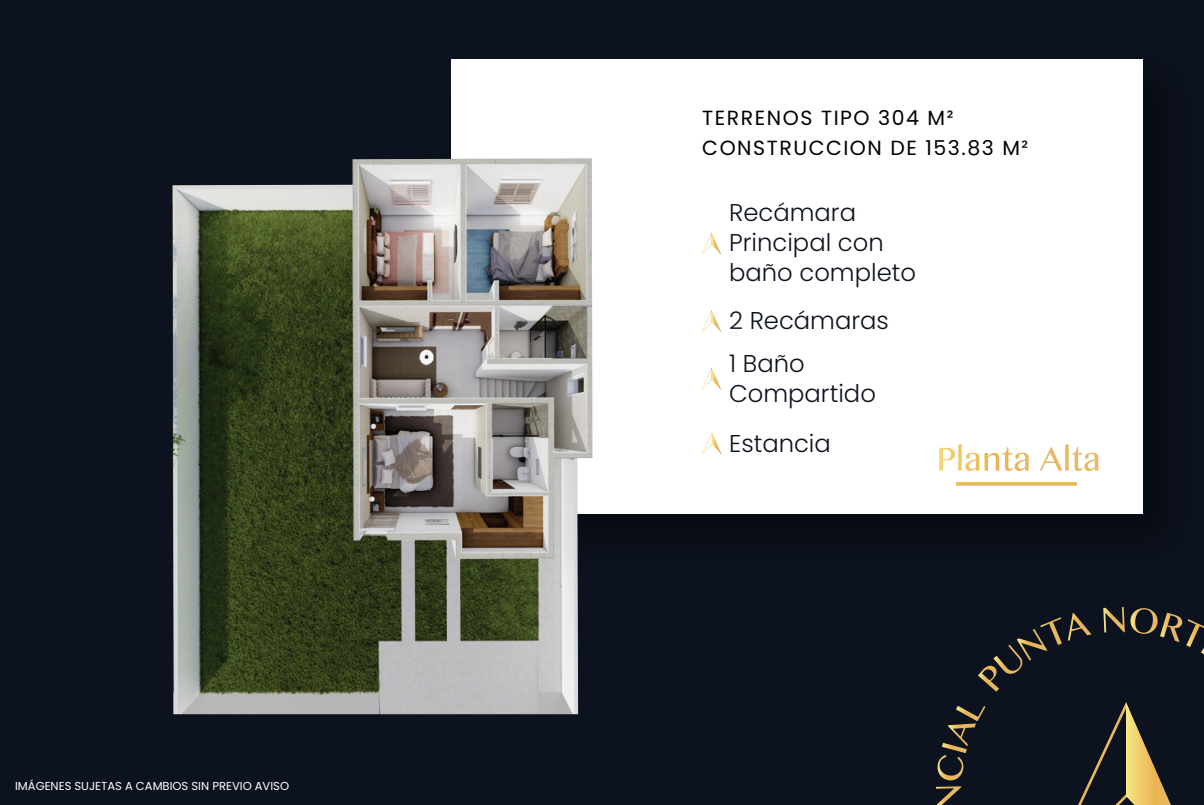
<style>
.page{position:relative;width:1204px;height:805px;background:#fff}
.page>*{position:absolute;margin:0;border:0;box-sizing:border-box;transform-origin:0 0}
.t1{font:300 24.3px/30px "Poppins";color:#0c121e}
.t2{font:20.4px "Poppins";letter-spacing:.075em;color:#000}
.t3{font:11.7px "Poppins";color:#fff}
</style>
<div class="page">
<div style="left:0;top:0;width:1203px;height:804px;background:#0c121e"></div>
<img style="left:451px;top:59px;width:699px;height:464px">
<div style="left:451px;top:60px;width:691px;height:453px;background:#fff"></div>
<img style="left:172px;top:158px;width:420px;height:555px">
<svg style="left:939px;top:444px;width:89px;height:26px"></svg>
<svg style="left:1040px;top:444px;width:58px;height:26px"></svg>
<hr style="left:956px;top:482px;width:120px;height:3px;background:#e7b963">
<svg style="left:701px;top:232px;width:20px;height:24px"></svg>
<svg style="left:701px;top:310px;width:20px;height:23px"></svg>
<svg style="left:701px;top:368px;width:20px;height:22px"></svg>
<svg style="left:701px;top:432px;width:20px;height:23px"></svg>
<svg style="left:978px;top:617px;width:83px;height:74px"></svg>
<svg style="left:1068px;top:613px;width:23px;height:27px"></svg>
<svg style="left:1103px;top:607px;width:21px;height:25px"></svg>
<svg style="left:1130px;top:608px;width:73px;height:46px"></svg>
<svg style="left:936px;top:706px;width:49px;height:98px"></svg>
<svg style="left:1078px;top:702px;width:92px;height:102px"></svg>
<p class="t3" style="left:15px;top:778px;width:275px">IMÁGENES SUJETAS A CAMBIOS SIN PREVIO AVISO</p>
<p class="t2" style="left:702px;top:106px;width:253px">TERRENOS TIPO 304 M²</p>
<p class="t2" style="left:702px;top:136px;width:327px">CONSTRUCCION DE 153.83 M²</p>
<p class="t1" style="left:729px;top:198px;width:188px">Recámara<br>Principal con baño completo</p>
<p class="t1" style="left:729px;top:306px;width:161px">2 Recámaras</p>
<p class="t1" style="left:729px;top:348px;width:148px">1 Baño<br>Compartido</p>
<p class="t1" style="left:729px;top:428px;width:103px">Estancia</p>
</div>
